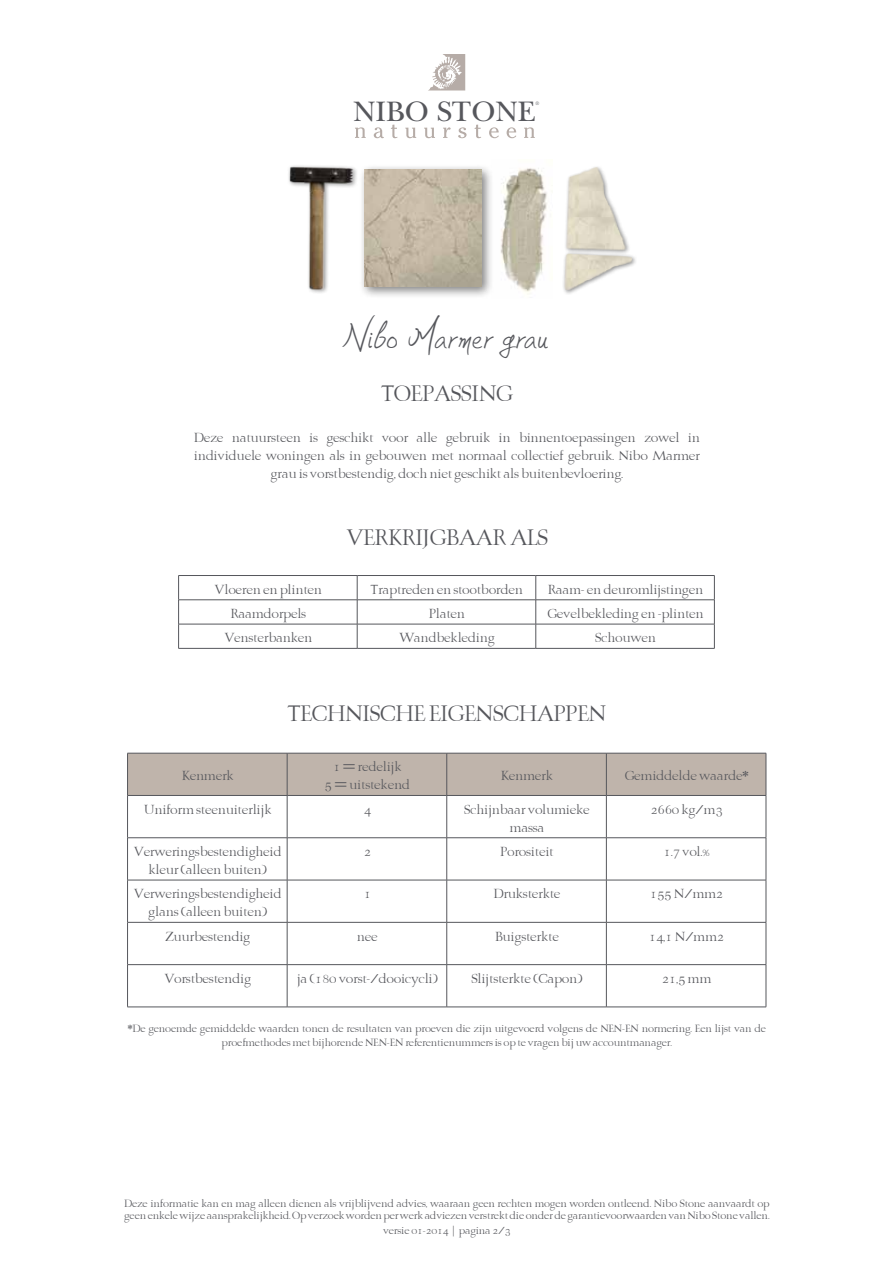
<style>
.page{position:relative;width:893px;height:1263px;background:#fff}
.page>*{position:absolute;margin:0;border:0;box-sizing:border-box;transform-origin:0 0}
.t1{font:45px "Soljik Dambaek";color:#56575c}
.t2{font:29.4px "New Baskerville Std";color:#56575c}
.t3{font:25.5px "Lizard Medieval";color:#56575c}
.t4{font:15px/18px "Lizard Medieval";color:#56575c;text-align:center}
.t5{font:12px/12px "Lizard Medieval";color:#56575c}
.t6{font:5.25px "New Baskerville Std";color:#56575c}
</style>
<div class="page">
<img style="left:500px;top:168px;width:47px;height:127px">
<div style="left:359px;top:164px;width:135px;height:135px;background:#000;opacity:.5"></div>
<img style="left:385px;top:170px;width:97px;height:117px">
<div style="left:562px;top:165px;width:75px;height:130px;background:#000;opacity:.5"></div>
<img style="left:562px;top:167px;width:69px;height:122px">
<img style="left:288px;top:138px;width:97px;height:161px">
<svg style="left:429px;top:54px;width:36px;height:36px"></svg>
<svg style="left:355px;top:127px;width:11px;height:11px"></svg>
<svg style="left:374px;top:127px;width:10px;height:11px"></svg>
<svg style="left:391px;top:125px;width:7px;height:13px"></svg>
<svg style="left:405px;top:128px;width:11px;height:10px"></svg>
<svg style="left:424px;top:128px;width:11px;height:10px"></svg>
<svg style="left:443px;top:127px;width:8px;height:11px"></svg>
<svg style="left:458px;top:127px;width:9px;height:11px"></svg>
<svg style="left:475px;top:125px;width:6px;height:13px"></svg>
<svg style="left:489px;top:127px;width:10px;height:11px"></svg>
<svg style="left:507px;top:127px;width:9px;height:11px"></svg>
<svg style="left:524px;top:127px;width:11px;height:11px"></svg>
<hr style="left:178px;top:575px;width:179px;height:1px;background:#56575c">
<hr style="left:357px;top:575px;width:179px;height:1px;background:#56575c">
<hr style="left:536px;top:575px;width:179px;height:1px;background:#56575c">
<hr style="left:178px;top:599px;width:179px;height:1px;background:#56575c">
<hr style="left:357px;top:599px;width:179px;height:1px;background:#56575c">
<hr style="left:536px;top:599px;width:179px;height:1px;background:#56575c">
<hr style="left:178px;top:624px;width:179px;height:1px;background:#56575c">
<svg style="left:178px;top:576px;width:1px;height:72px"></svg>
<hr style="left:357px;top:624px;width:179px;height:1px;background:#56575c">
<svg style="left:357px;top:576px;width:1px;height:72px"></svg>
<hr style="left:536px;top:624px;width:179px;height:1px;background:#56575c">
<svg style="left:535px;top:576px;width:1px;height:72px"></svg>
<svg style="left:714px;top:576px;width:1px;height:72px"></svg>
<hr style="left:178px;top:648px;width:179px;height:1px;background:#56575c">
<hr style="left:357px;top:648px;width:179px;height:1px;background:#56575c">
<hr style="left:536px;top:648px;width:179px;height:1px;background:#56575c">
<div style="left:128px;top:754px;width:638px;height:41px;background:#bfb4ab"></div>
<hr style="left:127px;top:753px;width:160px;height:1px;background:#56575c">
<hr style="left:127px;top:753px;width:1px;height:42px;background:#56575c">
<hr style="left:287px;top:753px;width:160px;height:1px;background:#56575c">
<hr style="left:287px;top:753px;width:1px;height:42px;background:#56575c">
<hr style="left:447px;top:753px;width:159px;height:1px;background:#56575c">
<hr style="left:446px;top:753px;width:1px;height:42px;background:#56575c">
<hr style="left:606px;top:753px;width:160px;height:1px;background:#56575c">
<hr style="left:606px;top:753px;width:1px;height:42px;background:#56575c">
<hr style="left:766px;top:753px;width:1px;height:42px;background:#56575c">
<hr style="left:127px;top:795px;width:160px;height:1px;background:#56575c">
<hr style="left:127px;top:796px;width:1px;height:41px;background:#56575c">
<hr style="left:287px;top:795px;width:160px;height:1px;background:#56575c">
<hr style="left:287px;top:796px;width:1px;height:41px;background:#56575c">
<hr style="left:447px;top:795px;width:159px;height:1px;background:#56575c">
<hr style="left:446px;top:796px;width:1px;height:41px;background:#56575c">
<hr style="left:606px;top:795px;width:160px;height:1px;background:#56575c">
<hr style="left:606px;top:796px;width:1px;height:41px;background:#56575c">
<hr style="left:766px;top:796px;width:1px;height:41px;background:#56575c">
<hr style="left:127px;top:837px;width:160px;height:1px;background:#56575c">
<hr style="left:127px;top:838px;width:1px;height:42px;background:#56575c">
<hr style="left:287px;top:837px;width:160px;height:1px;background:#56575c">
<hr style="left:287px;top:838px;width:1px;height:42px;background:#56575c">
<hr style="left:447px;top:837px;width:159px;height:1px;background:#56575c">
<hr style="left:446px;top:838px;width:1px;height:42px;background:#56575c">
<hr style="left:606px;top:837px;width:160px;height:1px;background:#56575c">
<hr style="left:606px;top:838px;width:1px;height:42px;background:#56575c">
<hr style="left:766px;top:838px;width:1px;height:42px;background:#56575c">
<hr style="left:127px;top:880px;width:160px;height:1px;background:#56575c">
<hr style="left:127px;top:880px;width:1px;height:42px;background:#56575c">
<hr style="left:287px;top:880px;width:160px;height:1px;background:#56575c">
<hr style="left:287px;top:880px;width:1px;height:42px;background:#56575c">
<hr style="left:447px;top:880px;width:159px;height:1px;background:#56575c">
<hr style="left:446px;top:880px;width:1px;height:42px;background:#56575c">
<hr style="left:606px;top:880px;width:160px;height:1px;background:#56575c">
<hr style="left:606px;top:880px;width:1px;height:42px;background:#56575c">
<hr style="left:766px;top:880px;width:1px;height:42px;background:#56575c">
<hr style="left:127px;top:922px;width:160px;height:1px;background:#56575c">
<hr style="left:127px;top:922px;width:1px;height:42px;background:#56575c">
<hr style="left:287px;top:922px;width:160px;height:1px;background:#56575c">
<hr style="left:287px;top:922px;width:1px;height:42px;background:#56575c">
<hr style="left:447px;top:922px;width:159px;height:1px;background:#56575c">
<hr style="left:446px;top:922px;width:1px;height:42px;background:#56575c">
<hr style="left:606px;top:922px;width:160px;height:1px;background:#56575c">
<hr style="left:606px;top:922px;width:1px;height:42px;background:#56575c">
<hr style="left:766px;top:922px;width:1px;height:42px;background:#56575c">
<hr style="left:127px;top:964px;width:160px;height:1px;background:#56575c">
<hr style="left:127px;top:965px;width:1px;height:42px;background:#56575c">
<hr style="left:287px;top:964px;width:160px;height:1px;background:#56575c">
<hr style="left:287px;top:965px;width:1px;height:42px;background:#56575c">
<hr style="left:447px;top:964px;width:159px;height:1px;background:#56575c">
<hr style="left:446px;top:965px;width:1px;height:42px;background:#56575c">
<hr style="left:606px;top:964px;width:160px;height:1px;background:#56575c">
<hr style="left:606px;top:965px;width:1px;height:42px;background:#56575c">
<hr style="left:766px;top:965px;width:1px;height:42px;background:#56575c">
<hr style="left:127px;top:1007px;width:160px;height:1px;background:#56575c">
<hr style="left:287px;top:1007px;width:160px;height:1px;background:#56575c">
<hr style="left:447px;top:1007px;width:159px;height:1px;background:#56575c">
<hr style="left:606px;top:1007px;width:160px;height:1px;background:#56575c">
<h2 class="t2" style="left:353px;top:94px;width:184px">NIBO STONE</h2>
<p class="t6" style="left:535px;top:100px;width:5px">®</p>
<h1 class="t1" style="left:343px;top:314px;width:208px">Nibo Marmer grau</h1>
<h3 class="t3" style="left:381px;top:380px;width:132px">TOEPASSING</h3>
<p class="t4" style="left:193px;top:429px;width:507px">Deze natuursteen is geschikt voor alle gebruik in binnentoepassingen zowel in individuele woningen als in gebouwen met normaal collectief gebruik. Nibo Marmer grau is vorstbestendig, doch niet geschikt als buitenbevloering.</p>
<h3 class="t3" style="left:346px;top:524px;width:203px">VERKRIJGBAAR ALS</h3>
<p class="t4" style="left:214px;top:581px;width:109px">Vloeren en plinten</p>
<p class="t4" style="left:371px;top:581px;width:153px">Traptreden en stootborden</p>
<p class="t4" style="left:547px;top:581px;width:157px">Raam- en deuromlijstingen</p>
<p class="t4" style="left:230px;top:605px;width:77px">Raamdorpels</p>
<p class="t4" style="left:428px;top:605px;width:37px">Platen</p>
<p class="t4" style="left:547px;top:605px;width:158px">Gevelbekleding en -plinten</p>
<p class="t4" style="left:224px;top:629px;width:89px">Vensterbanken</p>
<p class="t4" style="left:399px;top:629px;width:97px">Wandbekleding</p>
<p class="t4" style="left:595px;top:629px;width:62px">Schouwen</p>
<h3 class="t3" style="left:288px;top:700px;width:319px">TECHNISCHE EIGENSCHAPPEN</h3>
<p class="t4" style="left:181px;top:767px;width:53px">Kenmerk</p>
<p class="t4" style="left:324px;top:758px;width:87px">1 = redelijk<br>5 = uitstekend</p>
<p class="t4" style="left:501px;top:767px;width:53px">Kenmerk</p>
<p class="t4" style="left:624px;top:767px;width:125px">Gemiddelde waarde*</p>
<p class="t4" style="left:144px;top:801px;width:129px">Uniform steenuiterlijk</p>
<p class="t4" style="left:363px;top:801px;width:9px">4</p>
<p class="t4" style="left:464px;top:801px;width:127px">Schijnbaar volumieke massa</p>
<p class="t4" style="left:650px;top:801px;width:74px">2660 kg/m3</p>
<p class="t4" style="left:134px;top:843px;width:149px">Verweringsbestendigheid kleur (alleen buiten)</p>
<p class="t4" style="left:363px;top:843px;width:9px">2</p>
<p class="t4" style="left:500px;top:843px;width:55px">Porositeit</p>
<p class="t4" style="left:663px;top:843px;width:47px">1.7 vol.%</p>
<p class="t4" style="left:134px;top:885px;width:149px">Verweringsbestendigheid glans (alleen buiten)</p>
<p class="t4" style="left:363px;top:885px;width:9px">1</p>
<p class="t4" style="left:493px;top:885px;width:68px">Druksterkte</p>
<p class="t4" style="left:650px;top:885px;width:75px">155 N/mm2</p>
<p class="t4" style="left:165px;top:928px;width:86px">Zuurbestendig</p>
<p class="t4" style="left:357px;top:928px;width:22px">nee</p>
<p class="t4" style="left:495px;top:928px;width:65px">Buigsterkte</p>
<p class="t4" style="left:649px;top:928px;width:77px">14,1 N/mm2</p>
<p class="t4" style="left:164px;top:970px;width:88px">Vorstbestendig</p>
<p class="t4" style="left:296px;top:970px;width:143px">ja (180 vorst-/dooicycli)</p>
<p class="t4" style="left:471px;top:970px;width:113px">Slijtsterkte (Capon)</p>
<p class="t4" style="left:661px;top:970px;width:51px">21,5 mm</p>
<p class="t5" style="left:127px;top:1021px;width:640px;line-height:14.4px;text-align:center">*De genoemde gemiddelde waarden tonen de resultaten van proeven die zijn uitgevoerd volgens de NEN-EN normering. Een lijst van de proefmethodes met bijhorende NEN-EN referentienummers is op te vragen bij uw accountmanager.</p>
<p class="t5" style="left:124px;top:1198px;width:647px">Deze informatie kan en mag alleen dienen als vrijblijvend advies, waaraan geen rechten mogen worden ontleend. Nibo Stone aanvaardt op geen enkele wijze aansprakelijkheid. Op verzoek worden per werk adviezen verstrekt die onder de garantievoorwaarden van Nibo Stone vallen.</p>
<p class="t5" style="left:383px;top:1225px;width:129px">versie 01-2014 | pagina 2/3</p>
</div>
